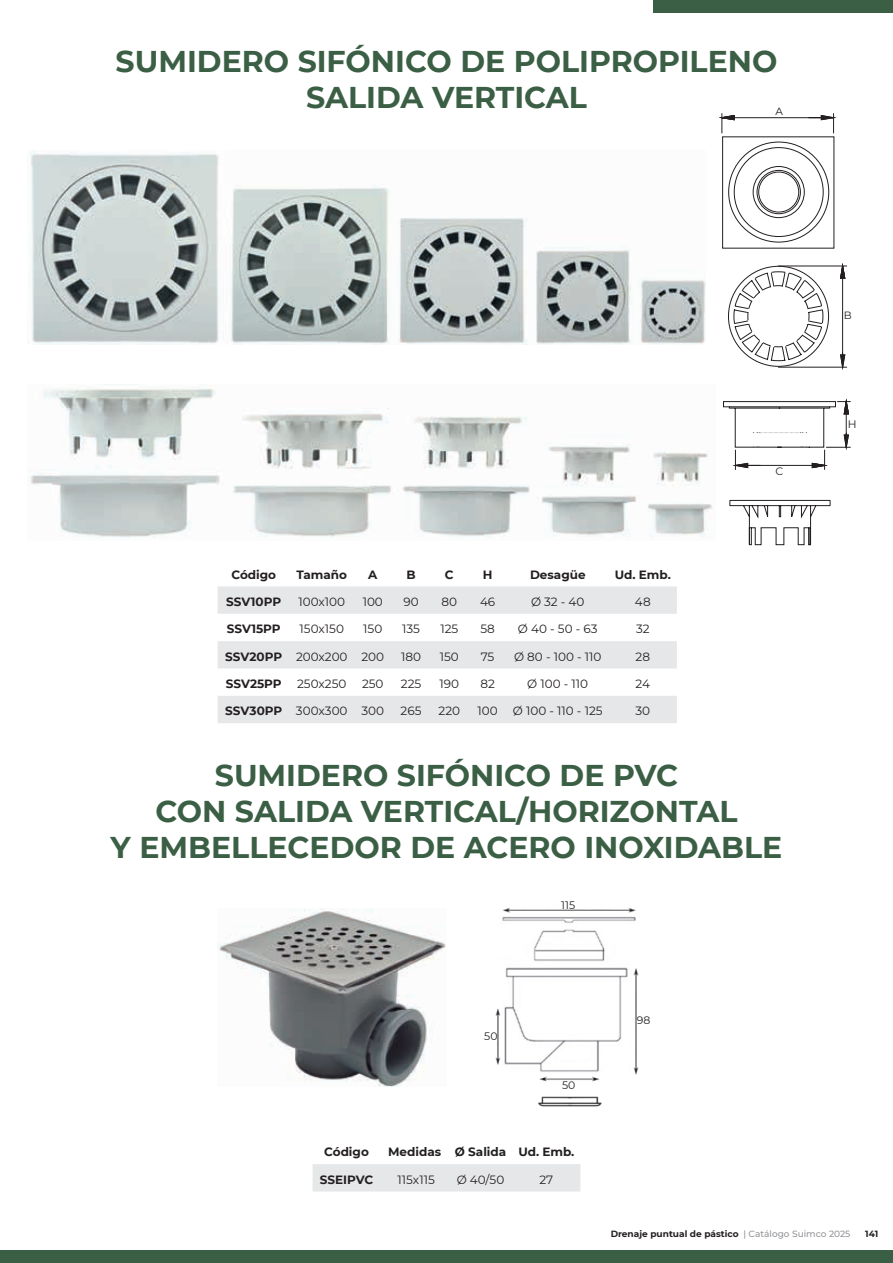
<style>
.page{position:relative;width:893px;height:1263px;background:#fff}
.page>*{position:absolute;margin:0;border:0;box-sizing:border-box;transform-origin:0 0}
.t1{font:700 30px/36px "Montserrat";color:#3b5f44;text-align:center}
.t2{font:12px "Montserrat";color:#231f20}
.t3{font:700 12px "Montserrat";color:#231f20}
.t4{font:10.8px "Montserrat";letter-spacing:.01em;color:#231f20}
.t5{font:10.5px "Montserrat";color:#231f20}
.t6{font:700 9px "Montserrat";color:#231f20}
.s1{font-weight:700}
.s2{font-weight:500;color:#939598}
</style>
<div class="page">
<div style="left:0;top:1250px;width:893px;height:13px;background:#3b5f44"></div>
<div style="left:653px;top:0;width:240px;height:13px;background:#3b5f44"></div>
<img style="left:30px;top:388px;width:683px;height:150px">
<svg style="left:218px;top:586px;width:459px;height:137px;fill:#e6e7e9"></svg>
<img style="left:30px;top:151px;width:676px;height:193px">
<div style="left:313px;top:1164px;width:267px;height:27px;background:#e6e7e9"></div>
<img style="left:218px;top:908px;width:228px;height:178px">
<img style="left:495px;top:908px;width:144px;height:199px">
<hr style="left:778px;top:367px;width:69px;height:1px;background:#231f20">
<hr style="left:778px;top:266px;width:69px;height:1px;background:#231f20">
<svg style="left:719px;top:114px;width:127px;height:256px"></svg>
<svg style="left:729px;top:500px;width:102px;height:45px"></svg>
<svg style="left:723px;top:398px;width:127px;height:71px"></svg>
<h1 class="t1" style="left:116px;top:41px;width:663px">SUMIDERO SIFÓNICO DE POLIPROPILENO<br>SALIDA VERTICAL</h1>
<p class="t5" style="left:776px;top:104px;width:9px">A</p>
<p class="t3" style="left:231px;top:566px;width:46px">Código</p>
<p class="t3" style="left:296px;top:566px;width:52px">Tamaño</p>
<p class="t3" style="left:368px;top:566px;width:11px">A</p>
<p class="t3" style="left:406px;top:566px;width:11px">B</p>
<p class="t3" style="left:445px;top:566px;width:10px">C</p>
<p class="t3" style="left:483px;top:566px;width:11px">H</p>
<p class="t3" style="left:530px;top:566px;width:57px">Desagüe</p>
<p class="t3" style="left:615px;top:566px;width:58px">Ud. Emb.</p>
<p class="t3" style="left:226px;top:593px;width:56px">SSV10PP</p>
<p class="t2" style="left:298px;top:593px;width:48px">100x100</p>
<p class="t2" style="left:363px;top:593px;width:22px">100</p>
<p class="t2" style="left:403px;top:593px;width:17px">90</p>
<p class="t2" style="left:442px;top:593px;width:17px">80</p>
<p class="t2" style="left:480px;top:593px;width:17px">46</p>
<p class="t2" style="left:531px;top:593px;width:55px">Ø 32 - 40</p>
<p class="t2" style="left:635px;top:593px;width:17px">48</p>
<p class="t3" style="left:227px;top:620px;width:55px">SSV15PP</p>
<p class="t2" style="left:300px;top:621px;width:46px">150x150</p>
<p class="t2" style="left:363px;top:621px;width:21px">150</p>
<p class="t2" style="left:402px;top:621px;width:19px">135</p>
<p class="t2" style="left:440px;top:621px;width:19px">125</p>
<p class="t2" style="left:480px;top:621px;width:16px">58</p>
<p class="t2" style="left:518px;top:621px;width:81px">Ø 40 - 50 - 63</p>
<p class="t2" style="left:636px;top:621px;width:15px">32</p>
<p class="t2" style="left:225px;top:648px;width:160px"><span class="s1">SSV20PP</span> 200x200 200</p>
<p class="t2" style="left:401px;top:648px;width:21px">180</p>
<p class="t2" style="left:440px;top:648px;width:21px">150</p>
<p class="t2" style="left:481px;top:648px;width:15px">75</p>
<p class="t2" style="left:514px;top:648px;width:89px">Ø 80 - 100 - 110</p>
<p class="t2" style="left:636px;top:648px;width:16px">28</p>
<p class="t3" style="left:226px;top:675px;width:57px">SSV25PP</p>
<p class="t2" style="left:297px;top:675px;width:51px">250x250</p>
<p class="t2" style="left:362px;top:675px;width:23px">250</p>
<p class="t2" style="left:401px;top:675px;width:22px">225</p>
<p class="t2" style="left:440px;top:675px;width:21px">190</p>
<p class="t2" style="left:480px;top:675px;width:16px">82</p>
<p class="t2" style="left:527px;top:675px;width:62px">Ø 100 - 110</p>
<p class="t2" style="left:636px;top:675px;width:16px">24</p>
<p class="t2" style="left:225px;top:703px;width:160px"><span class="s1">SSV30PP</span> 300x300 300</p>
<p class="t2" style="left:401px;top:703px;width:22px">265</p>
<p class="t2" style="left:439px;top:703px;width:23px">220</p>
<p class="t2" style="left:477px;top:703px;width:22px">100</p>
<p class="t2" style="left:513px;top:703px;width:91px">Ø 100 - 110 - 125</p>
<p class="t2" style="left:635px;top:703px;width:16px">30</p>
<p class="t4" style="left:775px;top:464px;width:9px">C</p>
<h1 class="t1" style="left:111px;top:755px;width:673px">SUMIDERO SIFÓNICO DE PVC<br>CON SALIDA VERTICAL/HORIZONTAL<br>Y EMBELLECEDOR DE ACERO INOXIDABLE</h1>
<p class="t4" style="left:484px;top:1028px;width:15px">50</p>
<p class="t4" style="left:561px;top:897px;width:16px">115</p>
<p class="t4" style="left:562px;top:1077px;width:15px">50</p>
<p class="t3" style="left:324px;top:1143px;width:46px">Código</p>
<p class="t3" style="left:388px;top:1143px;width:188px">Medidas Ø Salida Ud. Emb.</p>
<p class="t3" style="left:320px;top:1171px;width:55px">SSEIPVC</p>
<p class="t2" style="left:397px;top:1171px;width:39px">115x115</p>
<p class="t2" style="left:457px;top:1171px;width:49px">Ø 40/50</p>
<p class="t2" style="left:539px;top:1171px;width:15px">27</p>
<p class="t4" style="left:637px;top:1012px;width:15px">98</p>
<p class="t5" style="left:844px;top:308px;width:9px">B</p>
<p class="t4" style="left:848px;top:417px;width:10px">H</p>
<p class="t6" style="left:611px;top:1228px;width:241px">Drenaje puntual de pástico <span class="s2">| Catálogo Suimco 2025</span></p>
<p class="t6" style="left:865px;top:1228px;width:15px">141</p>
</div>
